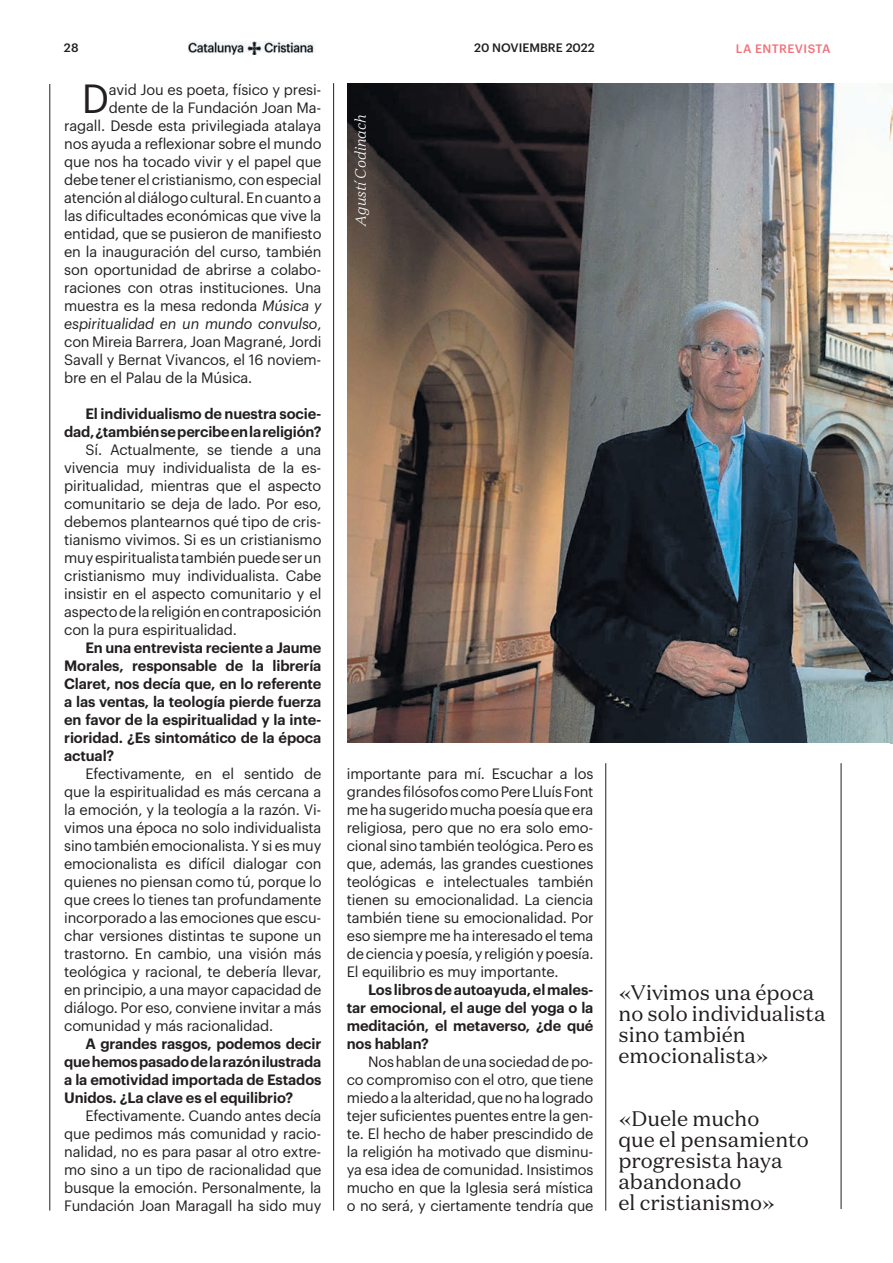
<style>
.page{position:relative;width:893px;height:1263px;background:#fff}
.page>*{position:absolute;margin:0;border:0;box-sizing:border-box;transform-origin:0 0}
.t1{font:39.9px "Graphik";color:#231f20}
.t2{font:21px/21px "Domaine Text";color:#231f20}
.t3{font:italic 300 15px "Domaine Text";color:#fff}
.t4{font:14.7px/18px "Graphik";letter-spacing:-.01em;color:#231f20;text-align:justify}
.t5{font:600 14.7px/18px "Graphik";letter-spacing:-.01em;color:#231f20;text-align:justify}
.t6{font:italic 14.7px "Graphik";letter-spacing:-.01em;color:#231f20}
.t7{font:500 12px "Graphik";color:#231f20}
.t8{font:500 12px "Graphik";letter-spacing:.035em;color:#f27278}
.s1{font-style:italic}
.s2{font-style:normal}
</style>
<div class="page">
<img style="left:188px;top:41px;width:126px;height:13px">
<hr style="left:50px;top:84px;width:1px;height:1126px;background:#231f20">
<hr style="left:841px;top:763px;width:1px;height:446px;background:#231f20">
<hr style="left:605px;top:763px;width:1px;height:447px;background:#231f20">
<hr style="left:333px;top:83px;width:1px;height:1127px;background:#231f20">
<img style="left:348px;top:84px;width:542px;height:659px">
<img style="left:890px;top:105px;width:3px;height:639px">
<p class="t7" style="left:64px;top:39px;width:16px">28</p>
<p class="t7" style="left:474px;top:38px;width:122px">20 NOVIEMBRE 2022</p>
<p class="t8" style="left:736px;top:39px;width:96px">LA ENTREVISTA</p>
<h1 class="t1" style="left:82px;top:69px;width:29px">D</h1>
<p class="t4" style="left:109px;top:79px;width:214px">avid Jou es poeta, físico y presi-</p>
<p class="t4" style="left:109px;top:97px;width:214px">dente de la Fundación Joan Ma-</p>
<p class="t4" style="left:64px;top:115px;width:259px">ragall. Desde esta privilegiada atalaya</p>
<p class="t4" style="left:64px;top:133px;width:259px">nos ayuda a reflexionar sobre el mundo</p>
<p class="t4" style="left:64px;top:151px;width:259px">que nos ha tocado vivir y el papel que</p>
<p class="t4" style="left:64px;top:169px;width:259px">debe tener el cristianismo, con especial</p>
<p class="t4" style="left:64px;top:187px;width:259px">atención al diálogo cultural. En cuanto a</p>
<p class="t4" style="left:64px;top:205px;width:259px">las dificultades económicas que vive la</p>
<p class="t4" style="left:64px;top:223px;width:259px">entidad, que se pusieron de manifiesto</p>
<p class="t4" style="left:64px;top:241px;width:259px">en la inauguración del curso, también</p>
<p class="t4" style="left:64px;top:259px;width:259px">son oportunidad de abrirse a colabo-</p>
<p class="t4" style="left:64px;top:277px;width:259px">raciones con otras instituciones. Una</p>
<p class="t4" style="left:64px;top:295px;width:259px">muestra es la mesa redonda <span class="s1">Música y</span></p>
<p class="t6" style="left:64px;top:313px;width:259px">espiritualidad en un mundo convulso<span class="s2">,</span></p>
<p class="t4" style="left:64px;top:331px;width:259px">con Mireia Barrera, Joan Magrané, Jordi</p>
<p class="t4" style="left:64px;top:349px;width:259px">Savall y Bernat Vivancos, el 16 noviem-</p>
<p class="t4" style="left:64px;top:367px;width:190px">bre en el Palau de la Música.</p>
<p class="t5" style="left:64px;top:403px;width:259px;text-align:right">El individualismo de nuestra socie&shy;dad, ¿también se percibe en la religión?</p>
<p class="t4" style="left:64px;top:439px;width:259px;text-indent:21px">Sí. Actualmente, se tiende a una vivencia muy individualista de la es&shy;piritualidad, mientras que el aspecto comunitario se deja de lado. Por eso, debemos plantearnos qué tipo de cris&shy;tianismo vivimos. Si es un cristianismo muy espiritualista también puede ser un cristianismo muy individualista. Cabe insistir en el aspecto comunitario y el aspecto de la religión en contraposición con la pura espiritualidad.</p>
<p class="t5" style="left:64px;top:637px;width:259px;text-indent:21px">En una entrevista reciente a Jaume Morales, responsable de la librería Claret, nos decía que, en lo referente a las ventas, la teología pierde fuerza en favor de la espiritualidad y la inte&shy;rioridad. ¿Es sintomático de la época actual?</p>
<p class="t4" style="left:64px;top:763px;width:259px;text-indent:21px">Efectivamente, en el sentido de que la espiritualidad es más cercana a la emoción, y la teología a la razón. Vi&shy;vimos una época no solo individualista sino también emocionalista. Y si es muy emocionalista es difícil dialogar con quienes no piensan como tú, porque lo que crees lo tienes tan profundamente incorporado a las emociones que escu&shy;char versiones distintas te supone un trastorno. En cambio, una visión más teológica y racional, te debería llevar, en principio, a una mayor capacidad de diálogo. Por eso, conviene invitar a más comunidad y más racionalidad.</p>
<p class="t5" style="left:64px;top:1033px;width:259px;text-indent:21px">A grandes rasgos, podemos decir que hemos pasado de la razón ilustrada a la emotividad importada de Estados Unidos. ¿La clave es el equilibrio?</p>
<p class="t4" style="left:64px;top:1105px;width:259px;text-indent:21px">Efectivamente. Cuando antes decía que pedimos más comunidad y racio&shy;nalidad, no es para pasar al otro extre&shy;mo sino a un tipo de racionalidad que busque la emoción. Personalmente, la Fundación Joan Maragall ha sido muy</p>
<p class="t3" style="left:351px;top:226px;width:113px;rotate:-90deg">Agustí Codinach</p>
<p class="t4" style="left:347px;top:764px;width:248px">importante para mí. Escuchar a los grandes filósofos como Pere Lluís Font me ha sugerido mucha poesía que era religiosa, pero que no era solo emo&shy;cional sino también teológica. Pero es que, además, las grandes cuestiones teológicas e intelectuales también tienen su emocionalidad. La ciencia también tiene su emocionalidad. Por eso siempre me ha interesado el tema de ciencia y poesía, y religión y poesía.<br>El equilibrio es muy importante.</p>
<p class="t5" style="left:347px;top:979px;width:248px;text-indent:21px">Los libros de autoayuda, el males&shy;tar emocional, el auge del yoga o la meditación, el metaverso, ¿de qué nos hablan?</p>
<p class="t4" style="left:347px;top:1052px;width:248px;text-indent:21px">Nos hablan de una sociedad de po&shy;co compromiso con el otro, que tiene miedo a la alteridad, que no ha logrado tejer suficientes puentes entre la gen&shy;te. El hecho de haber prescindido de la religión ha motivado que disminu&shy;ya esa idea de comunidad. Insistimos mucho en que la Iglesia será mística o no será, y ciertamente tendría que</p>
<h2 class="t2" style="left:618px;top:982px;width:208px">«Vivimos una época no solo individualista sino también emocionalista»</h2>
<h2 class="t2" style="left:618px;top:1108px;width:192px">«Duele mucho<br>que el pensamiento progresista haya abandonado<br>el cristianismo»</h2>
</div>
